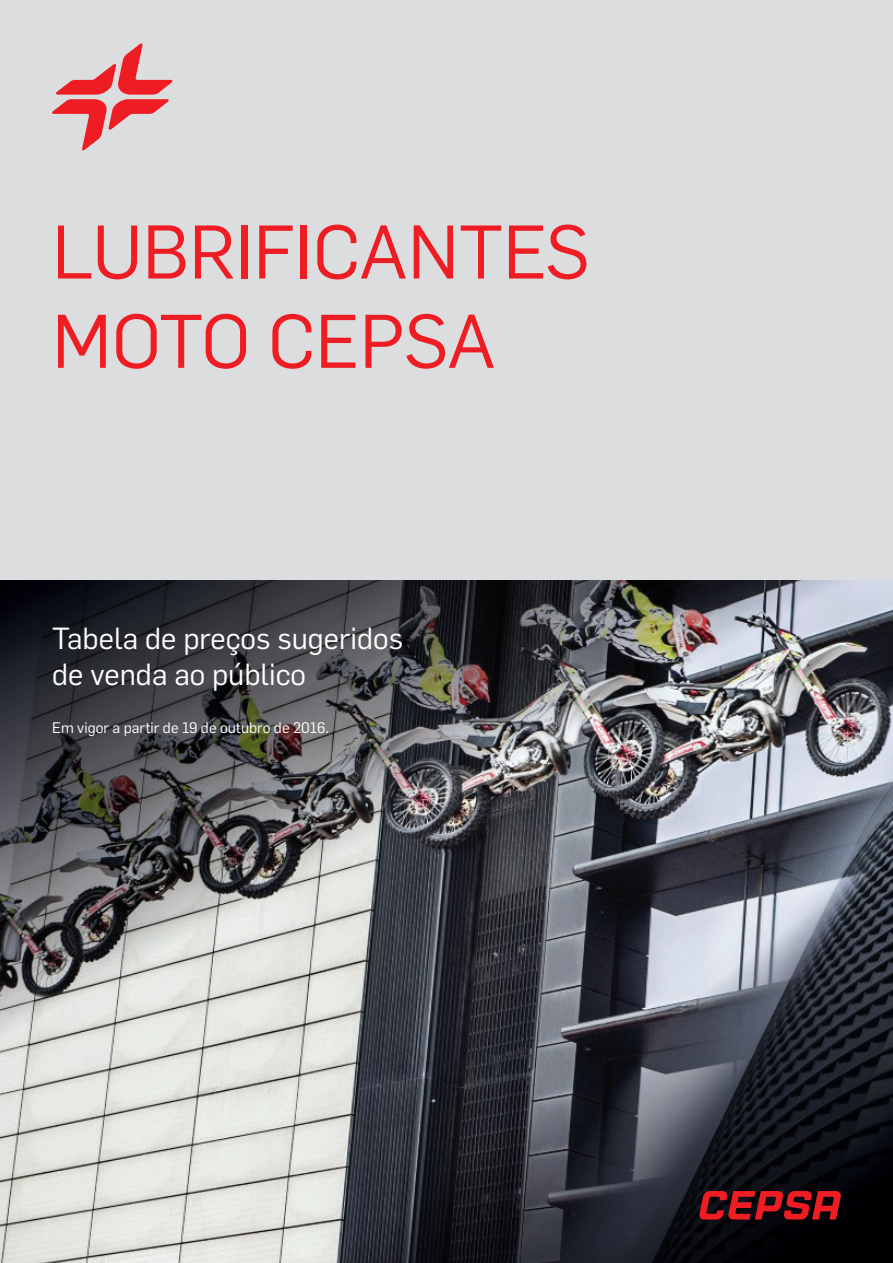
<style>
.page{position:relative;width:893px;height:1263px;background:#fff}
.page>*{position:absolute;margin:0;border:0;box-sizing:border-box;transform-origin:0 0}
.t1{font:74.4px/89.2px "Flama";color:#ee1d23}
.t2{font:30px/36px "Flama";color:#fff}
.t3{font:15px "Flama";color:#fff}
</style>
<div class="page">
<img style="left:0;top:579px;width:893px;height:233px">
<div style="left:0;top:0;width:893px;height:579px;background:#dcdddf"></div>
<svg style="left:0;top:812px;width:893px;height:451px;background:#6f7175"></svg>
<svg style="left:699px;top:1191px;width:142px;height:28px;background:#871319"></svg>
<svg style="left:52px;top:43px;width:121px;height:108px"></svg>
<h1 class="t1" style="left:52px;top:204px;width:539px">LUBRIFICANTES<br>MOTO CEPSA</h1>
<p class="t2" style="left:52px;top:619px;width:352px">Tabela de preços sugeridos de venda ao público</p>
<p class="t3" style="left:52px;top:716px;width:278px">Em vigor a partir de 19 de outubro de 2016.</p>
</div>
